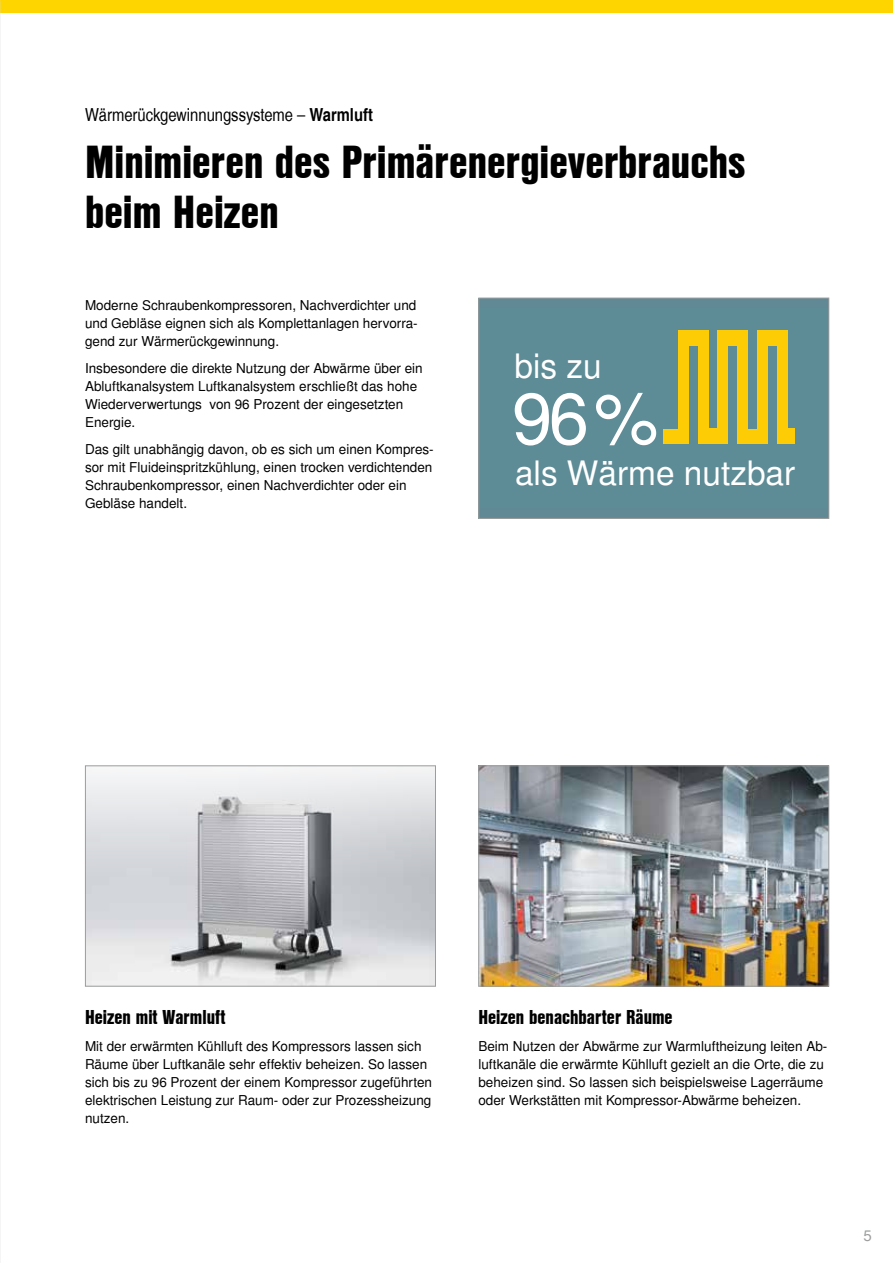
<style>
.page{position:relative;width:893px;height:1263px;background:#fff}
.page>*{position:absolute;margin:0;border:0;box-sizing:border-box;transform-origin:0 0}
.t1{font:71.85px "Nimbus San L";color:#fff}
.t2{font:45px/49.5px "Nimbus San L Bla Con";color:#000}
.t3{font:33.45px "Nimbus San L";color:#fff}
.t4{font:19.5px "Nimbus San L Bla Con";color:#000}
.t5{font:18px "Nimbus San L Reg Con";color:#000}
.t6{font:15px "Nimbus San L";color:#9c9d9d}
.t7{font:13.5px/18px "Nimbus San L";color:#000}
.s1{font-family:"Nimbus San L Bol Con"}
</style>
<div class="page">
<div style="left:0;top:0;width:893px;height:13px;background:#ffd500"></div>
<img style="left:0;top:0;width:1px;height:1263px">
<img style="left:87px;top:767px;width:347px;height:217px">
<div style="left:85px;top:765px;width:351px;height:221px;border:1px solid #9c9d9d"></div>
<div style="left:479px;top:298px;width:350px;height:220px;background:#608995"></div>
<div style="left:663px;top:429px;width:26px;height:15px;background:#fecc04"></div>
<div style="left:678px;top:332px;width:11px;height:112px;background:#fecc04"></div>
<div style="left:678px;top:331px;width:31px;height:15px;background:#fecc04"></div>
<div style="left:698px;top:331px;width:11px;height:113px;background:#fecc04"></div>
<div style="left:699px;top:428px;width:29px;height:16px;background:#fecc04"></div>
<div style="left:717px;top:332px;width:11px;height:112px;background:#fecc04"></div>
<div style="left:717px;top:331px;width:31px;height:15px;background:#fecc04"></div>
<div style="left:737px;top:331px;width:11px;height:113px;background:#fecc04"></div>
<div style="left:742px;top:429px;width:26px;height:15px;background:#fecc04"></div>
<div style="left:757px;top:332px;width:11px;height:112px;background:#fecc04"></div>
<div style="left:757px;top:331px;width:31px;height:15px;background:#fecc04"></div>
<div style="left:777px;top:331px;width:11px;height:113px;background:#fecc04"></div>
<div style="left:778px;top:428px;width:17px;height:16px;background:#fecc04"></div>
<div style="left:478px;top:298px;width:351px;height:221px;border:1px solid #9c9d9d"></div>
<img style="left:480px;top:767px;width:347px;height:217px">
<div style="left:478px;top:765px;width:351px;height:221px;border:1px solid #9c9d9d"></div>
<h3 class="t5" style="left:85px;top:104px;width:290px">Wärmerückgewinnungssysteme – <span class="s1">Warmluft</span></h3>
<h2 class="t2" style="left:85px;top:136px;width:662px">Minimieren des Primärenergieverbrauchs beim Heizen</h2>
<p class="t7" style="left:85px;top:297px;width:334px;text-align:justify">Moderne Schraubenkompressoren, Nachverdichter und und Gebläse eignen sich als Komplettanlagen hervorra&shy;gend zur Wärmerückgewinnung.</p>
<p class="t7" style="left:85px;top:360px;width:339px">Insbesondere die direkte Nutzung der Abwärme über ein Abluftkanalsystem Luftkanalsystem erschließt das hohe Wiederverwertungs von 96 Prozent der eingesetzten Energie.</p>
<p class="t7" style="left:85px;top:441px;width:350px">Das gilt unabhängig davon, ob es sich um einen Kompres&shy;sor mit Fluideinspritzkühlung, einen trocken verdichtenden Schraubenkompressor, einen Nachverdichter oder ein Gebläse handelt.</p>
<h3 class="t3" style="left:514px;top:346px;width:89px">bis zu</h3>
<h1 class="t1" style="left:512px;top:375px;width:148px">96%</h1>
<h3 class="t3" style="left:515px;top:453px;width:282px">als Wärme nutzbar</h3>
<h3 class="t4" style="left:85px;top:1003px;width:142px">Heizen mit Warmluft</h3>
<p class="t7" style="left:85px;top:1038px;width:349px">Mit der erwärmten Kühlluft des Kompressors lassen sich Räume über Luftkanäle sehr effektiv beheizen. So lassen sich bis zu 96 Prozent der einem Kompressor zugeführten elektrischen Leistung zur Raum- oder zur Prozessheizung nutzen.</p>
<h3 class="t4" style="left:478px;top:1003px;width:196px">Heizen benachbarter Räume</h3>
<p class="t7" style="left:478px;top:1038px;width:350px">Beim Nutzen der Abwärme zur Warmluftheizung leiten Ab&shy;luftkanäle die erwärmte Kühlluft gezielt an die Orte, die zu beheizen sind. So lassen sich beispielsweise Lagerräume oder Werkstätten mit Kompressor-Abwärme beheizen.</p>
<p class="t6" style="left:863px;top:1226px;width:10px">5</p>
</div>
